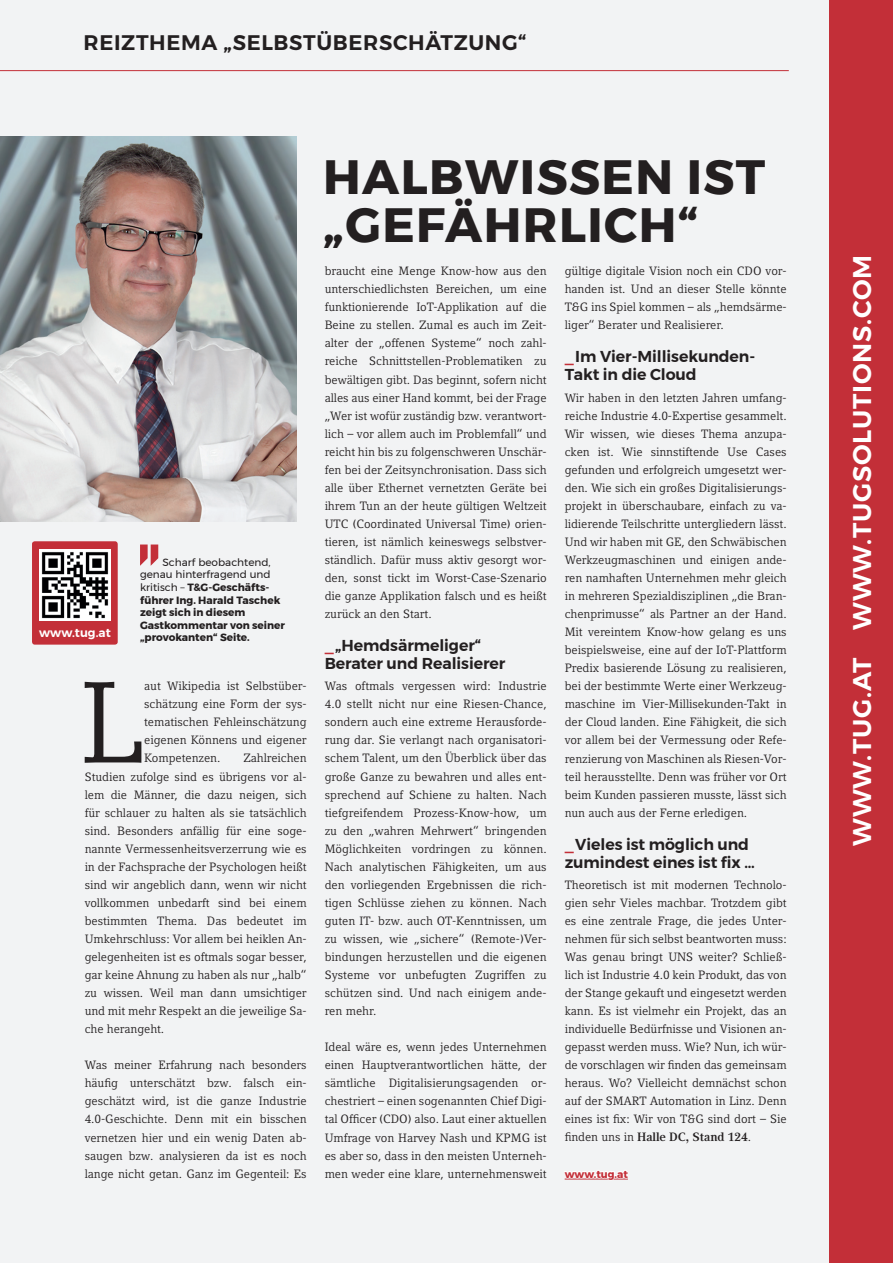
<style>
.page{position:relative;width:893px;height:1263px;background:#f2f3f4}
.page>*{position:absolute;margin:0;border:0;box-sizing:border-box;transform-origin:0 0}
.t1{font:114.45px "Compatil Letter LT Pro";color:#231f20}
.t2{font:700 48px/48px "Montserrat";letter-spacing:.03em;color:#231f20}
.t3{font:600 25.5px "Montserrat";letter-spacing:.03em;color:#fff}
.t4{font:600 21px "Montserrat";letter-spacing:.03em;color:#231f20}
.t5{font:600 15.75px/18px "Montserrat";letter-spacing:-.005em;color:#231f20}
.t6{font:12px/18px "Compatil Letter LT Pro";letter-spacing:-.005em;color:#231f20;text-align:justify}
.t7{font:700 12px "Compatil Text LT Pro";letter-spacing:-.005em;color:#231f20}
.t8{font:600 12px "Montserrat";color:#fff}
.t9{font:700 10.5px/12.6px "Montserrat";color:#231f20}
.t10{font:700 10.5px "Montserrat";letter-spacing:-.005em;color:#c32f38}
.s1{font-weight:400}
.s2{color:#c32f38}
.s3{font-family:"Compatil Letter LT Pro";font-weight:400}
</style>
<div class="page">
<svg style="left:564px;top:1170px;width:64px;height:10px"></svg>
<img style="left:0;top:136px;width:296px;height:385px">
<hr style="left:0;top:70px;width:789px;height:1px;background:#c32f38">
<div style="left:829px;top:0;width:64px;height:1263px;background:#c32f38"></div>
<svg style="left:140px;top:544px;width:18px;height:22px"></svg>
<div style="left:32px;top:541px;width:86px;height:104px;background:#c32f38;border-radius:3px"></div>
<img style="left:39px;top:549px;width:71px;height:71px">
<h3 class="t4" style="left:84px;top:25px;width:445px">REIZTHEMA „SELBSTÜBERSCHÄTZUNG“</h3>
<p class="t9" style="left:140px;top:556px;width:147px;text-indent:22px"><span class="s1">Scharf beobachtend, genau hinterfragend und kritisch –</span> T&amp;G-Geschäfts&shy;führer Ing. Harald Taschek zeigt sich in diesem<br>Gastkommentar von seiner</p>
<p class="t8" style="left:39px;top:623px;width:73px">www.tug.at</p>
<p class="t9" style="left:140px;top:631px;width:111px">„provokanten“ Seite.</p>
<h1 class="t1" style="left:79px;top:656px;width:67px">L</h1>
<p class="t6" style="left:144px;top:677px;width:164px">aut Wikipedia ist Selbstüber&shy;schätzung eine Form der sys&shy;tematischen Fehleinschätzung eigenen Könnens und eigener Kompetenzen.</p>
<p class="t6" style="left:85px;top:749px;width:224px;text-indent:159px">Zahlreichen Studien zufolge sind es übrigens vor al&shy;lem die Männer, die dazu neigen, sich für schlauer zu halten als sie tatsächlich sind. Besonders anfällig für eine soge&shy;nannte Vermessenheitsverzerrung wie es in der Fachsprache der Psychologen heißt sind wir angeblich dann, wenn wir nicht vollkommen unbedarft sind bei einem bestimmten Thema. Das bedeutet im Umkehrschluss: Vor allem bei heiklen An&shy;gelegenheiten ist es oftmals sogar besser, gar keine Ahnung zu haben als nur „halb“ zu wissen. Weil man dann umsichtiger und mit mehr Respekt an die jeweilige Sa&shy;che herangeht.</p>
<p class="t6" style="left:85px;top:1056px;width:224px">Was meiner Erfahrung nach besonders häufig unterschätzt bzw. falsch ein&shy;geschätzt wird, ist die ganze Industrie 4.0-Geschichte. Denn mit ein bisschen vernetzen hier und ein wenig Daten ab&shy;saugen bzw. analysieren da ist es noch lange nicht getan. Ganz im Gegenteil: Es</p>
<h2 class="t2" style="left:323px;top:153px;width:444px">HALBWISSEN IST „GEFÄHRLICH“</h2>
<p class="t6" style="left:325px;top:262px;width:224px">braucht eine Menge Know-how aus den unterschiedlichsten Bereichen, um eine funktionierende IoT-Applikation auf die Beine zu stellen. Zumal es auch im Zeit&shy;alter der „offenen Systeme“ noch zahl&shy;reiche Schnittstellen-Problematiken zu bewältigen gibt. Das beginnt, sofern nicht alles aus einer Hand kommt, bei der Frage „Wer ist wofür zuständig bzw. verantwort&shy;lich – vor allem auch im Problemfall“ und reicht hin bis zu folgenschweren Unschär&shy;fen bei der Zeitsynchronisation. Dass sich alle über Ethernet vernetzten Geräte bei ihrem Tun an der heute gültigen Weltzeit UTC (Coordinated Universal Time) orien&shy;tieren, ist nämlich keineswegs selbstver&shy;ständlich. Dafür muss aktiv gesorgt wor&shy;den, sonst tickt im Worst-Case-Szenario die ganze Applikation falsch und es heißt zurück an den Start.</p>
<h3 class="t5" style="left:325px;top:636px;width:182px"><span class="s2">_</span>„Hemdsärmeliger“<br>Berater und Realisierer</h3>
<p class="t6" style="left:325px;top:677px;width:223px">Was oftmals vergessen wird: Industrie 4.0 stellt nicht nur eine Riesen-Chance, sondern auch eine extreme Herausforde&shy;rung dar. Sie verlangt nach organisatori&shy;schem Talent, um den Überblick über das große Ganze zu bewahren und alles ent&shy;sprechend auf Schiene zu halten. Nach tiefgreifendem Prozess-Know-how, um zu den „wahren Mehrwert“ bringenden Möglichkeiten vordringen zu können.<br>Nach analytischen Fähigkeiten, um aus den vorliegenden Ergebnissen die rich&shy;tigen Schlüsse ziehen zu können. Nach guten IT- bzw. auch OT-Kenntnissen, um zu wissen, wie „sichere“ (Remote-)Ver&shy;bindungen herzustellen und die eigenen Systeme vor unbefugten Zugriffen zu schützen sind. Und nach einigem ande&shy;ren mehr.</p>
<p class="t6" style="left:325px;top:1038px;width:223px">Ideal wäre es, wenn jedes Unternehmen einen Hauptverantwortlichen hätte, der sämtliche Digitalisierungsagenden or&shy;chestriert – einen sogenannten Chief Digi&shy;tal Officer (CDO) also. Laut einer aktuellen Umfrage von Harvey Nash und KPMG ist es aber so, dass in den meisten Unterneh&shy;men weder eine klare, unternehmensweit</p>
<p class="t6" style="left:565px;top:262px;width:223px">gültige digitale Vision noch ein CDO vor&shy;handen ist. Und an dieser Stelle könnte T&amp;G ins Spiel kommen – als „hemdsärme&shy;liger“ Berater und Realisierer.</p>
<h3 class="t5" style="left:565px;top:348px;width:192px"><span class="s2">_</span>Im Vier-Millisekunden-<br>Takt in die Cloud</h3>
<p class="t6" style="left:565px;top:388px;width:224px">Wir haben in den letzten Jahren umfang&shy;reiche Industrie 4.0-Expertise gesammelt.<br>Wir wissen, wie dieses Thema anzupa&shy;cken ist. Wie sinnstiftende Use Cases gefunden und erfolgreich umgesetzt wer&shy;den. Wie sich ein großes Digitalisierungs&shy;projekt in überschaubare, einfach zu va&shy;lidierende Teilschritte untergliedern lässt.<br>Und wir haben mit GE, den Schwäbischen Werkzeugmaschinen und einigen ande&shy;ren namhaften Unternehmen mehr gleich in mehreren Spezialdisziplinen „die Bran&shy;chenprimusse“ als Partner an der Hand.<br>Mit vereintem Know-how gelang es uns beispielsweise, eine auf der IoT-Plattform Predix basierende Lösung zu realisieren, bei der bestimmte Werte einer Werkzeug&shy;maschine im Vier-Millisekunden-Takt in der Cloud landen. Eine Fähigkeit, die sich vor allem bei der Vermessung oder Refe&shy;renzierung von Maschinen als Riesen-Vor&shy;teil herausstellte. Denn was früher vor Ort beim Kunden passieren musste, lässt sich nun auch aus der Ferne erledigen.</p>
<h3 class="t5" style="left:565px;top:835px;width:192px"><span class="s2">_</span>Vieles ist möglich und zumindest eines ist fix …</h3>
<p class="t6" style="left:565px;top:876px;width:223px">Theoretisch ist mit modernen Technolo&shy;gien sehr Vieles machbar. Trotzdem gibt es eine zentrale Frage, die jedes Unter&shy;nehmen für sich selbst beantworten muss:<br>Was genau bringt UNS weiter? Schließ&shy;lich ist Industrie 4.0 kein Produkt, das von der Stange gekauft und eingesetzt werden kann. Es ist vielmehr ein Projekt, das an individuelle Bedürfnisse und Visionen an&shy;gepasst werden muss. Wie? Nun, ich wür&shy;de vorschlagen wir finden das gemeinsam heraus. Wo? Vielleicht demnächst schon auf der SMART Automation in Linz. Denn eines ist fix: Wir von T&amp;G sind dort – Sie</p>
<p class="t7" style="left:565px;top:1130px;width:188px"><span class="s3">finden uns in</span> Halle DC, Stand 124<span class="s3">.</span></p>
<p class="t10" style="left:565px;top:1165px;width:65px">www.tug.at</p>
<h3 class="t3" style="left:842px;top:846px;width:593px;rotate:-90deg">WWW.TUG.AT WWW.TUGSOLUTIONS.COM</h3>
</div>
